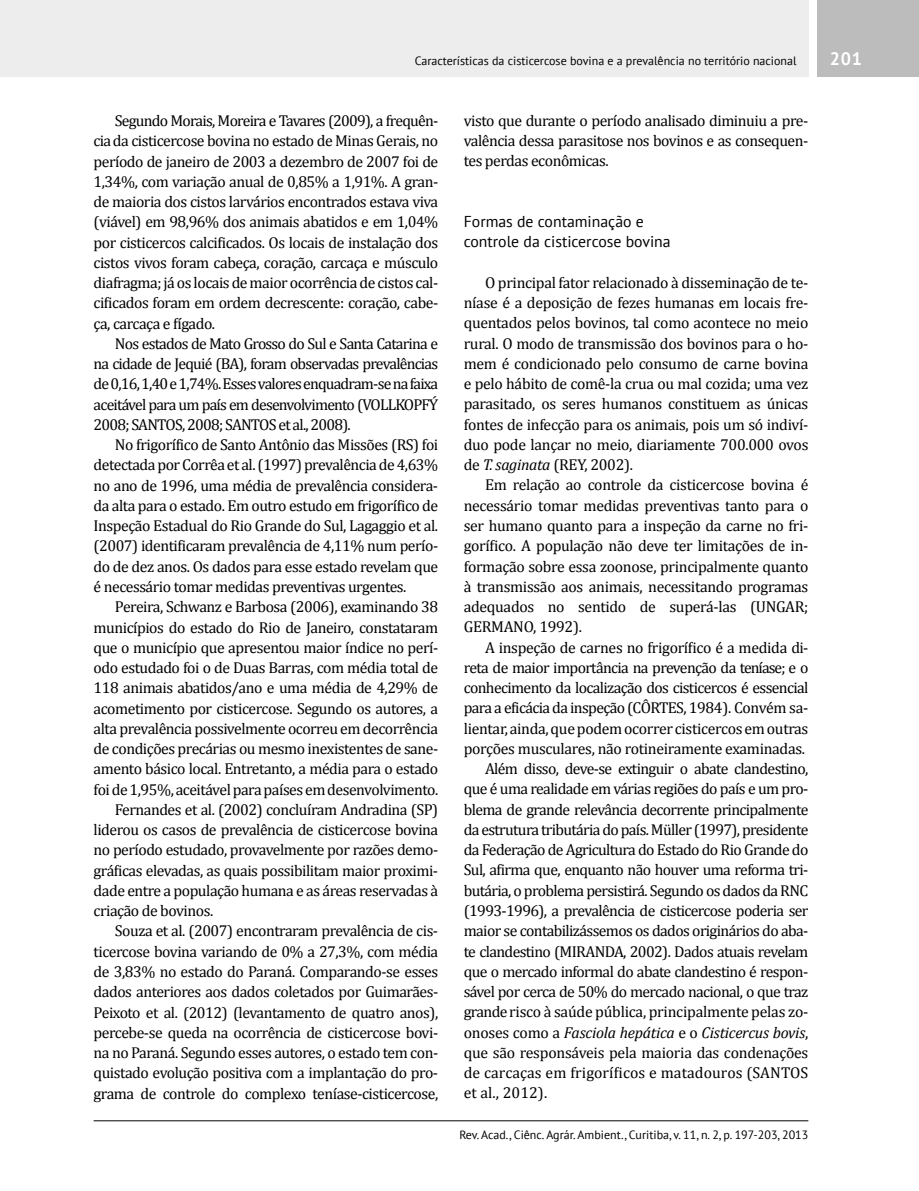
<style>
.page{position:relative;width:919px;height:1191px;background:#fff}
.page>*{position:absolute;margin:0;border:0;box-sizing:border-box;transform-origin:0 0}
.t1{font:700 18px "PT Sans";color:#fff}
.t2{font:15.75px/20.2px "Cambria";letter-spacing:-.03em;color:#000;text-align:justify}
.t3{font:15.75px/20.2px "PT Sans";color:#000}
.t4{font:italic 15.75px "Cambria";letter-spacing:-.015em;color:#000}
.t5{font:15.75px "Cambria";letter-spacing:.005em;color:#000}
.t6{font:12px "PT Sans";color:#000}
.s1{font-style:italic}
.s2{font-style:normal}
</style>
<div class="page">
<div style="left:0;top:0;width:808px;height:77px;background:#ededed"></div>
<div style="left:816px;top:0;width:102px;height:77px;background:#bcbcbc"></div>
<hr style="left:94px;top:1120px;width:714px;height:1px;background:#000">
<p class="t6" style="left:415px;top:53px;width:383px">Características da cisticercose bovina e a prevalência no território nacional</p>
<p class="t1" style="left:829px;top:47px;width:34px">201</p>
<p class="t2" style="left:94px;top:110px;width:346px;text-indent:21px">Segundo Morais, Moreira e Tavares (2009), a frequên&shy;cia da cisticercose bovina no estado de Minas Gerais, no período de janeiro de 2003 a dezembro de 2007 foi de 1,34%, com variação anual de 0,85% a 1,91%. A gran&shy;de maioria dos cistos larvários encontrados estava viva (viável) em 98,96% dos animais abatidos e em 1,04% por cisticercos calcificados. Os locais de instalação dos cistos vivos foram cabeça, coração, carcaça e músculo diafragma; já os locais de maior ocorrência de cistos cal&shy;cificados foram em ordem decrescente: coração, cabe&shy;ça, carcaça e fígado.</p>
<p class="t2" style="left:94px;top:333px;width:346px;text-indent:21px">Nos estados de Mato Grosso do Sul e Santa Catarina e na cidade de Jequié (BA), foram observadas prevalências de 0,16, 1,40 e 1,74%. Esses valores enquadram-se na faixa aceitável para um país em desenvolvimento (VOLLKOPFÝ 2008; SANTOS, 2008; SANTOS et al., 2008).</p>
<p class="t2" style="left:94px;top:434px;width:346px;text-indent:21px">No frigorífico de Santo Antônio das Missões (RS) foi detectada por Corrêa et al. (1997) prevalência de 4,63% no ano de 1996, uma média de prevalência considera&shy;da alta para o estado. Em outro estudo em frigorífico de Inspeção Estadual do Rio Grande do Sul, Lagaggio et al. (2007) identificaram prevalência de 4,11% num perío&shy;do de dez anos. Os dados para esse estado revelam que é necessário tomar medidas preventivas urgentes.</p>
<p class="t2" style="left:115px;top:596px;width:325px">Pereira, Schwanz e Barbosa (2006), examinando 38</p>
<p class="t2" style="left:94px;top:617px;width:346px">municípios do estado do Rio de Janeiro, constataram</p>
<p class="t2" style="left:94px;top:637px;width:346px">que o município que apresentou maior índice no perí-</p>
<p class="t2" style="left:94px;top:657px;width:346px">odo estudado foi o de Duas Barras, com média total de</p>
<p class="t2" style="left:94px;top:678px;width:346px">118 animais abatidos/ano e uma média de 4,29% de</p>
<p class="t2" style="left:94px;top:698px;width:346px">acometimento por cisticercose. Segundo os autores, a</p>
<p class="t2" style="left:94px;top:718px;width:346px">alta prevalência possivelmente ocorreu em decorrência</p>
<p class="t2" style="left:94px;top:738px;width:346px">de condições precárias ou mesmo inexistentes de sane-</p>
<p class="t2" style="left:94px;top:759px;width:346px">amento básico local. Entretanto, a média para o estado</p>
<p class="t2" style="left:94px;top:779px;width:346px">foi de 1,95%, aceitável para países em desenvolvimento.</p>
<p class="t2" style="left:115px;top:799px;width:325px">Fernandes et al. (2002) concluíram Andradina (SP)</p>
<p class="t2" style="left:94px;top:819px;width:346px">liderou os casos de prevalência de cisticercose bovina</p>
<p class="t2" style="left:94px;top:840px;width:346px">no período estudado, provavelmente por razões demo-</p>
<p class="t2" style="left:94px;top:860px;width:346px">gráficas elevadas, as quais possibilitam maior proximi-</p>
<p class="t2" style="left:94px;top:880px;width:346px">dade entre a população humana e as áreas reservadas à</p>
<p class="t2" style="left:94px;top:900px;width:121px">criação de bovinos.</p>
<p class="t2" style="left:115px;top:921px;width:325px">Souza et al. (2007) encontraram prevalência de cis-</p>
<p class="t2" style="left:94px;top:941px;width:346px">ticercose bovina variando de 0% a 27,3%, com média</p>
<p class="t2" style="left:94px;top:961px;width:346px">de 3,83% no estado do Paraná. Comparando-se esses</p>
<p class="t2" style="left:94px;top:981px;width:346px">dados anteriores aos dados coletados por Guimarães-</p>
<p class="t2" style="left:94px;top:1002px;width:346px">Peixoto et al. (2012) (levantamento de quatro anos),</p>
<p class="t2" style="left:94px;top:1022px;width:346px">percebe-se queda na ocorrência de cisticercose bovi-</p>
<p class="t2" style="left:94px;top:1042px;width:346px">na no Paraná. Segundo esses autores, o estado tem con-</p>
<p class="t2" style="left:94px;top:1062px;width:346px">quistado evolução positiva com a implantação do pro-</p>
<p class="t2" style="left:94px;top:1083px;width:346px">grama de controle do complexo teníase-cisticercose,</p>
<p class="t2" style="left:463px;top:110px;width:346px">visto que durante o período analisado diminuiu a pre&shy;valência dessa parasitose nos bovinos e as consequen&shy;tes perdas econômicas.</p>
<p class="t3" style="left:463px;top:211px;width:208px">Formas de contaminação e controle da cisticercose bovina</p>
<p class="t2" style="left:463px;top:272px;width:346px;text-indent:21px">O principal fator relacionado à disseminação de te&shy;níase é a deposição de fezes humanas em locais fre&shy;quentados pelos bovinos, tal como acontece no meio rural. O modo de transmissão dos bovinos para o ho&shy;mem é condicionado pelo consumo de carne bovina e pelo hábito de comê-la crua ou mal cozida; uma vez parasitado, os seres humanos constituem as únicas fontes de infecção para os animais, pois um só indiví&shy;duo pode lançar no meio, diariamente 700.000 ovos de <span class="s1">T. saginata</span> (REY, 2002).</p>
<p class="t2" style="left:463px;top:475px;width:346px;text-indent:21px">Em relação ao controle da cisticercose bovina é necessário tomar medidas preventivas tanto para o ser humano quanto para a inspeção da carne no fri&shy;gorífico. A população não deve ter limitações de in&shy;formação sobre essa zoonose, principalmente quanto à transmissão aos animais, necessitando programas adequados no sentido de superá-las (UNGAR; GERMANO, 1992).</p>
<p class="t2" style="left:485px;top:637px;width:325px">A inspeção de carnes no frigorífico é a medida di-</p>
<p class="t2" style="left:463px;top:657px;width:346px">reta de maior importância na prevenção da teníase; e o</p>
<p class="t2" style="left:463px;top:677px;width:346px">conhecimento da localização dos cisticercos é essencial</p>
<p class="t2" style="left:463px;top:698px;width:346px">para a eficácia da inspeção (CÔRTES, 1984). Convém sa-</p>
<p class="t2" style="left:463px;top:718px;width:346px">lientar, ainda, que podem ocorrer cisticercos em outras</p>
<p class="t2" style="left:463px;top:738px;width:343px">porções musculares, não rotineiramente examinadas.</p>
<p class="t2" style="left:485px;top:758px;width:325px">Além disso, deve-se extinguir o abate clandestino,</p>
<p class="t2" style="left:463px;top:779px;width:346px">que é uma realidade em várias regiões do país e um pro-</p>
<p class="t2" style="left:463px;top:799px;width:346px">blema de grande relevância decorrente principalmente</p>
<p class="t2" style="left:463px;top:819px;width:346px">da estrutura tributária do país. Müller (1997), presidente</p>
<p class="t2" style="left:463px;top:839px;width:346px">da Federação de Agricultura do Estado do Rio Grande do</p>
<p class="t2" style="left:463px;top:860px;width:346px">Sul, afirma que, enquanto não houver uma reforma tri-</p>
<p class="t2" style="left:463px;top:880px;width:346px">butária, o problema persistirá. Segundo os dados da RNC</p>
<p class="t2" style="left:463px;top:900px;width:346px">(1993-1996), a prevalência de cisticercose poderia ser</p>
<p class="t2" style="left:463px;top:920px;width:346px">maior se contabilizássemos os dados originários do aba-</p>
<p class="t2" style="left:463px;top:941px;width:346px">te clandestino (MIRANDA, 2002). Dados atuais revelam</p>
<p class="t2" style="left:463px;top:961px;width:346px">que o mercado informal do abate clandestino é respon-</p>
<p class="t2" style="left:463px;top:981px;width:346px">sável por cerca de 50% do mercado nacional, o que traz</p>
<p class="t2" style="left:463px;top:1001px;width:346px">grande risco à saúde pública, principalmente pelas zo-</p>
<p class="t4" style="left:463px;top:1021px;width:346px"><span class="s2">onoses como a</span> Fasciola hepática <span class="s2">e o</span> Cisticercus bovis<span class="s2">,</span></p>
<p class="t2" style="left:463px;top:1042px;width:346px">que são responsáveis pela maioria das condenações</p>
<p class="t5" style="left:463px;top:1063px;width:346px">de carcaças em frigoríficos e matadouros (SANTOS</p>
<p class="t2" style="left:463px;top:1082px;width:85px">et al., 2012).</p>
<p class="t6" style="left:459px;top:1126px;width:350px">Rev. Acad., Ciênc. Agrár. Ambient., Curitiba, v. 11, n. 2, p. 197-203, 2013</p>
</div>
